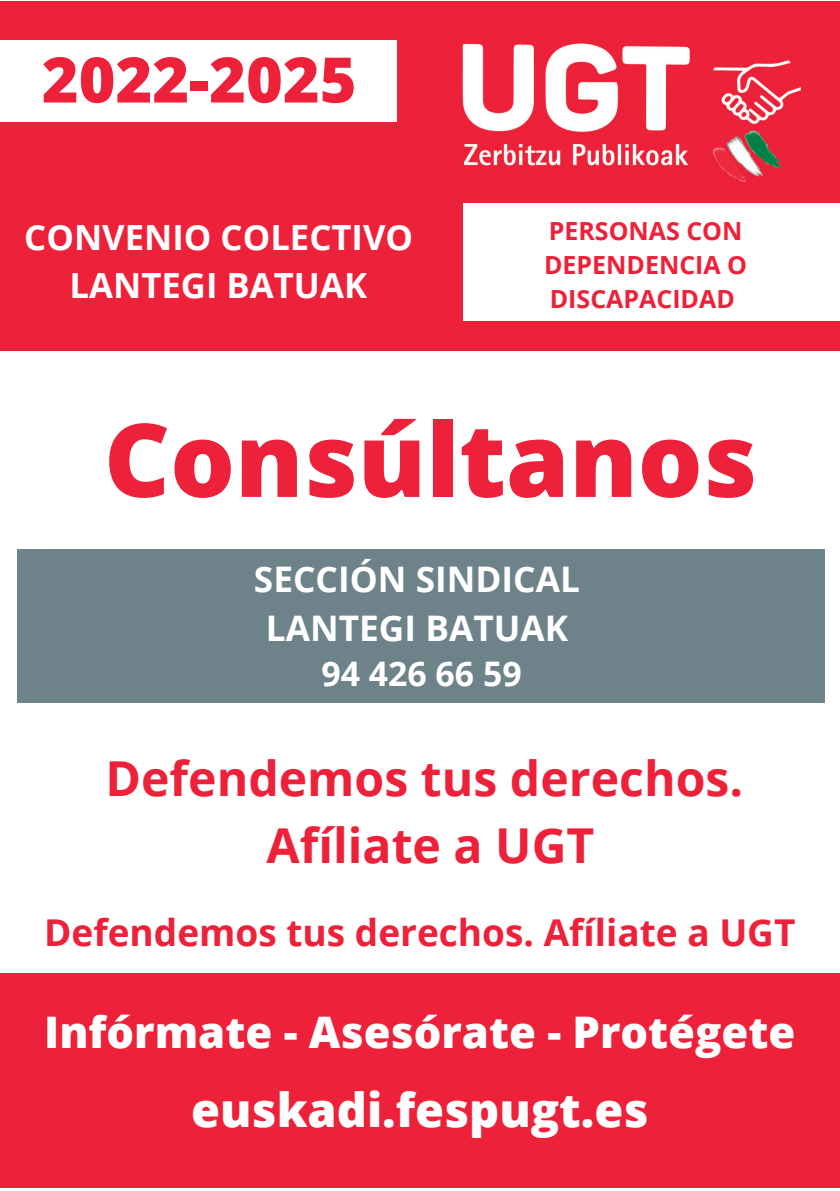
<style>
.page{position:relative;width:840px;height:1191px;background:#fff}
.page>*{position:absolute;margin:0;border:0;box-sizing:border-box;transform-origin:0 0}
.t1{font:800 101.8px "Open Sans";color:#ed2139}
.t2{font:800 62.8px "Open Sans";color:#ed2139}
.t3{font:700 48.2px/66.2px "Open Sans";color:#ed2139;text-align:center}
.t4{font:800 46.8px "Open Sans";color:#fff}
.t5{font:800 43.6px "Open Sans";color:#fff}
.t6{font:700 37px "Open Sans";color:#ed2139}
.t7{font:700 35.2px/48.6px "Open Sans";color:#fff;text-align:center}
.t8{font:700 34.6px/48.2px "Open Sans";color:#fff;text-align:center}
.t9{font:700 33.8px "Open Sans";color:#fff}
.t10{font:700 25px/34.4px "Open Sans";color:#ed2139}
</style>
<div class="page">
<div style="left:0;top:973px;width:839px;height:215px;background:#ed2139"></div>
<div style="left:17px;top:549px;width:807px;height:154px;background:#6e828a"></div>
<div style="left:0;top:1px;width:839px;height:349px;background:#ed2139"></div>
<img style="left:839px;top:11px;width:1px;height:192px">
<img style="left:462px;top:43px;width:339px;height:140px">
<div style="left:0;top:41px;width:396px;height:81px;background:#fff"></div>
<div style="left:463px;top:203px;width:376px;height:117px;background:#fff"></div>
<h2 class="t2" style="left:42px;top:32px;width:316px">2022-2025</h2>
<h3 class="t8" style="left:24px;top:212px;width:390px">CONVENIO COLECTIVO<br>LANTEGI BATUAK</h3>
<p class="t10" style="left:543px;top:213px;width:204px">PERSONAS CON<br>DEPENDENCIA O<br>DISCAPACIDAD</p>
<h1 class="t1" style="left:104px;top:382px;width:654px">Consúltanos</h1>
<h3 class="t7" style="left:254px;top:554px;width:327px">SECCIÓN SINDICAL<br>LANTEGI BATUAK</h3>
<h3 class="t9" style="left:321px;top:650px;width:202px">94 426 66 59</h3>
<h3 class="t3" style="left:105px;top:744px;width:639px">Defendemos tus derechos.<br>Afíliate a UGT</h3>
<h3 class="t6" style="left:44px;top:906px;width:752px">Defendemos tus derechos. Afíliate a UGT</h3>
<h3 class="t5" style="left:44px;top:999px;width:752px">Infórmate - Asesórate - Protégete</h3>
<h3 class="t4" style="left:191px;top:1074px;width:458px">euskadi.fespugt.es</h3>
</div>
